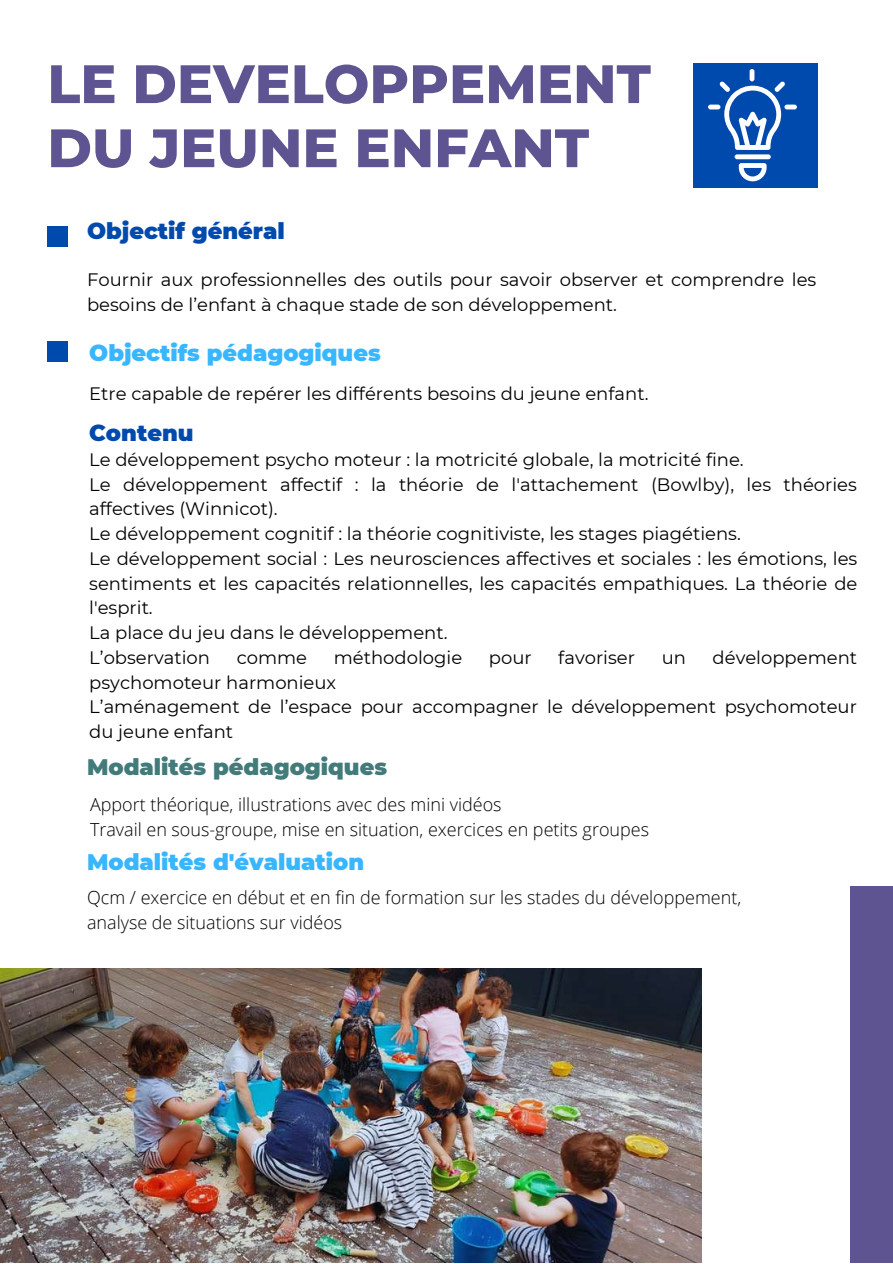
<style>
.page{position:relative;width:893px;height:1264px;background:#fff}
.page>*{position:absolute;margin:0;border:0;box-sizing:border-box;transform-origin:0 0}
.t1{font:800 54px/64.1px "Montserrat";color:#5d5491}
.t2{font:900 22.5px "Montserrat";color:#38b6ff}
.t3{font:900 22.5px "Montserrat";color:#004aad}
.t4{font:900 22.5px "Montserrat";color:#427b7a}
.t5{font:18px/24.8px "Montserrat";color:#000}
.t6{font:300 18px/24.8px "Open Sans";color:#000}
</style>
<div class="page">
<img style="left:0;top:968px;width:701px;height:294px">
<div style="left:692px;top:63px;width:125px;height:125px;background:#004aad"></div>
<div style="left:850px;top:886px;width:42px;height:376px;background:#5d5491"></div>
<div style="left:749px;top:69px;width:5px;height:12px;background:#fff;border-radius:2px"></div>
<hr style="left:784px;top:105px;width:12px;height:4px;background:#fff;border-radius:2px">
<hr style="left:708px;top:105px;width:12px;height:4px;background:#fff;border-radius:2px">
<div style="left:734px;top:154px;width:36px;height:5px;background:#fff;border-radius:2px"></div>
<svg style="left:738px;top:163px;width:28px;height:18px"></svg>
<svg style="left:719px;top:81px;width:66px;height:69px"></svg>
<div style="left:47px;top:225px;width:21px;height:21px;background:#004aad"></div>
<div style="left:47px;top:341px;width:21px;height:21px;background:#004aad"></div>
<h1 class="t1" style="left:47px;top:52px;width:605px">LE DEVELOPPEMENT<br>DU JEUNE ENFANT</h1>
<p class="t3" style="left:87px;top:217px;width:199px">Objectif général</p>
<p class="t5" style="left:87px;top:267px;width:730px">Fournir aux professionnelles des outils pour savoir observer et comprendre les besoins de l’enfant à chaque stade de son développement.</p>
<p class="t2" style="left:89px;top:339px;width:293px">Objectifs pédagogiques</p>
<p class="t5" style="left:89px;top:381px;width:560px">Etre capable de repérer les différents besoins du jeune enfant.</p>
<p class="t3" style="left:89px;top:419px;width:106px">Contenu</p>
<p class="t5" style="left:89px;top:447px;width:769px">Le développement psycho moteur : la motricité globale, la motricité fine.<br>Le développement affectif : la théorie de l'attachement (Bowlby), les théories affectives (Winnicot).<br>Le développement cognitif : la théorie cognitiviste, les stages piagétiens.<br>Le développement social : Les neurosciences affectives et sociales : les émotions, les sentiments et les capacités relationnelles, les capacités empathiques. La théorie de l'esprit.<br>La place du jeu dans le développement.<br>L’observation</p>
<p class="t5" style="left:237px;top:645px;width:72px">comme</p>
<p class="t5" style="left:334px;top:645px;width:130px">méthodologie</p>
<p class="t5" style="left:489px;top:645px;width:44px">pour</p>
<p class="t5" style="left:558px;top:645px;width:78px">favoriser</p>
<p class="t5" style="left:661px;top:645px;width:26px">un</p>
<p class="t5" style="left:712px;top:645px;width:146px">développement</p>
<p class="t5" style="left:89px;top:669px;width:769px">psychomoteur harmonieux<br>L’aménagement de l’espace pour accompagner le développement psychomoteur du jeune enfant</p>
<p class="t4" style="left:87px;top:753px;width:301px">Modalités pédagogiques</p>
<p class="t6" style="left:90px;top:791px;width:560px">Apport théorique, illustrations avec des mini vidéos<br>Travail en sous-groupe, mise en situation, exercices en petits groupes</p>
<p class="t2" style="left:87px;top:847px;width:278px">Modalités d'évaluation</p>
<p class="t6" style="left:87px;top:884px;width:655px">Qcm / exercice en début et en fin de formation sur les stades du développement, analyse de situations sur vidéos</p>
</div>
